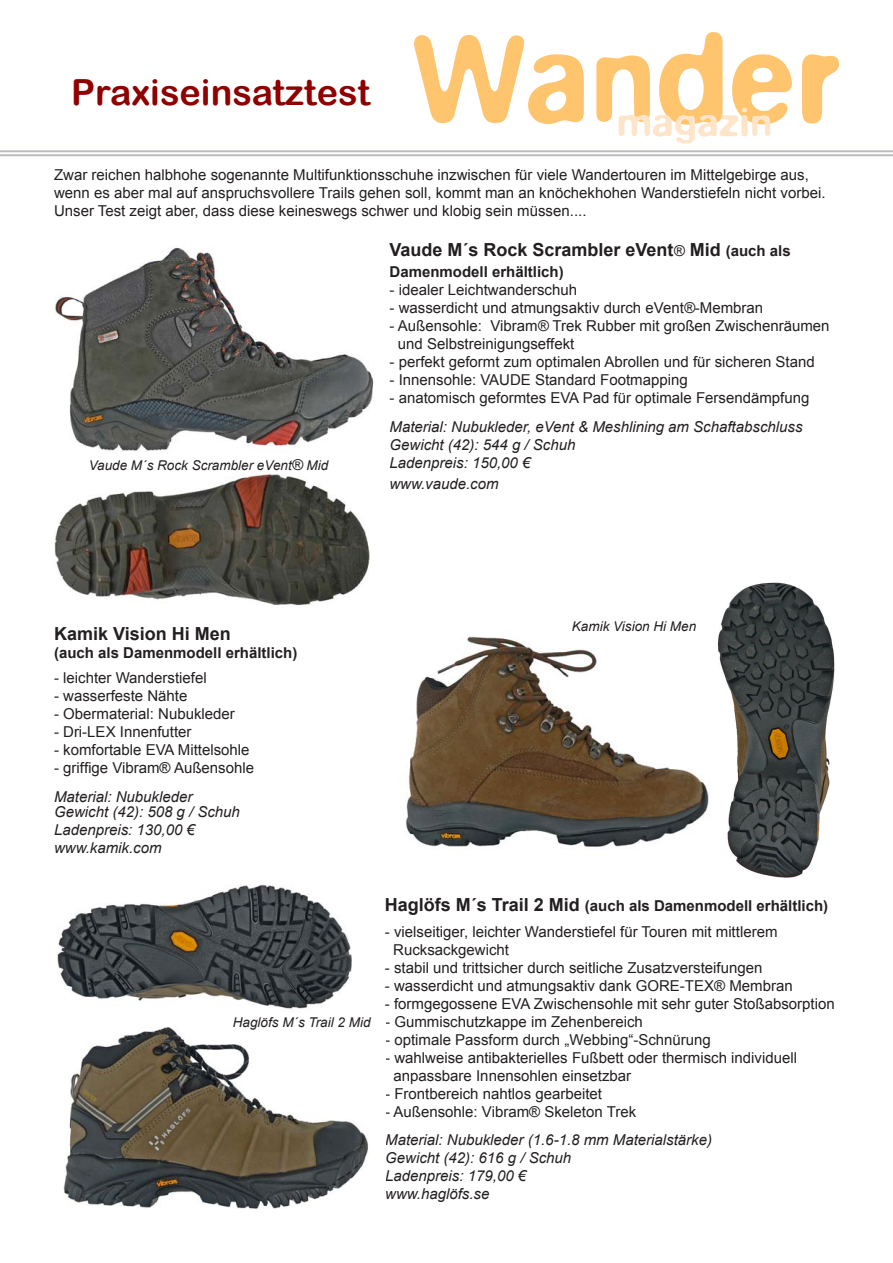
<style>
.page{position:relative;width:893px;height:1263px;background:#fff}
.page>*{position:absolute;margin:0;border:0;box-sizing:border-box;transform-origin:0 0}
.t1{font:36px "Arial Rounded MT Bold";color:#8f0000}
.t2{font:700 18px "Arial";color:#231f20}
.t3{font:15px/18px "Arial";color:#231f20}
.t4{font:italic 15px "Arial";color:#231f20}
.t5{font:700 15px "Arial";color:#231f20}
.t6{font:italic 13.5px "Arial";color:#231f20}
.s1{font-weight:400;font-style:italic;font-size:15px}
.s2{font-size:15px}
.s3{font-style:italic}
.s4{font-size:18px}
</style>
<div class="page">
<hr style="left:0;top:150px;width:893px;height:2px;background:#bcbdc0">
<hr style="left:0;top:154px;width:893px;height:2px;background:#bcbdc0">
<svg style="left:414px;top:35px;width:170px;height:89px"></svg>
<svg style="left:802px;top:54px;width:37px;height:70px"></svg>
<svg style="left:596px;top:32px;width:196px;height:111px"></svg>
<img style="left:54px;top:247px;width:320px;height:359px">
<img style="left:406px;top:636px;width:303px;height:211px">
<img style="left:718px;top:582px;width:117px;height:296px">
<img style="left:63px;top:1027px;width:305px;height:182px">
<img style="left:57px;top:884px;width:295px;height:125px">
<h1 class="t1" style="left:71px;top:71px;width:301px">Praxiseinsatztest</h1>
<p class="t3" style="left:54px;top:166px;width:773px">Zwar reichen halbhohe sogenannte Multifunktionsschuhe inzwischen für viele Wandertouren im Mittelgebirge aus, wenn es aber mal auf anspruchsvollere Trails gehen soll, kommt man an knöchekhohen Wanderstiefeln nicht vorbei.<br>Unser Test zeigt aber, dass diese keineswegs schwer und klobig sein müssen....</p>
<p class="t2" style="left:389px;top:237px;width:403px">Vaude M´s Rock Scrambler eVent<span class="s1">®</span> Mid <span class="s2">(auch als</span></p>
<p class="t5" style="left:389px;top:262px;width:176px">Damenmodell erhältlich)</p>
<p class="t3" style="left:389px;top:281px;width:189px">- idealer Leichtwanderschuh</p>
<p class="t3" style="left:389px;top:299px;width:375px">- wasserdicht und atmungsaktiv durch eVent<span class="s3">®</span>-Membran</p>
<p class="t3" style="left:389px;top:317px;width:442px">- Außensohle: Vibram<span class="s3">®</span> Trek Rubber mit großen Zwischenräumen</p>
<p class="t3" style="left:398px;top:335px;width:178px">und Selbstreinigungseffekt</p>
<p class="t3" style="left:389px;top:353px;width:427px">- perfekt geformt zum optimalen Abrollen und für sicheren Stand</p>
<p class="t3" style="left:389px;top:371px;width:300px">- Innensohle: VAUDE Standard Footmapping</p>
<p class="t3" style="left:389px;top:389px;width:421px">- anatomisch geformtes EVA Pad für optimale Fersendämpfung</p>
<p class="t4" style="left:389px;top:417px;width:414px">Material: Nubukleder, eVent &amp; Meshlining am Schaftabschluss</p>
<p class="t4" style="left:389px;top:435px;width:187px">Gewicht (42): 544 g / Schuh</p>
<p class="t4" style="left:389px;top:453px;width:142px">Ladenpreis: 150,00 €</p>
<p class="t4" style="left:389px;top:474px;width:111px">www.vaude.com</p>
<p class="t6" style="left:89px;top:457px;width:241px">Vaude M´s Rock Scrambler eVent<span class="s2">®</span> Mid</p>
<p class="t2" style="left:54px;top:622px;width:178px">Kamik Vision Hi Men</p>
<p class="t5" style="left:54px;top:643px;width:245px">(auch als Damenmodell erhältlich)</p>
<p class="t3" style="left:54px;top:669px;width:154px">- leichter Wanderstiefel</p>
<p class="t3" style="left:54px;top:687px;width:135px">- wasserfeste Nähte</p>
<p class="t3" style="left:54px;top:705px;width:182px">- Obermaterial: Nubukleder</p>
<p class="t3" style="left:54px;top:723px;width:139px">- Dri-LEX Innenfutter</p>
<p class="t3" style="left:54px;top:741px;width:197px">- komfortable EVA Mittelsohle</p>
<p class="t3" style="left:54px;top:759px;width:202px">- griffige Vibram® Außensohle</p>
<p class="t4" style="left:54px;top:787px;width:140px">Material: Nubukleder</p>
<p class="t4" style="left:54px;top:802px;width:187px">Gewicht (42): 508 g / Schuh</p>
<p class="t4" style="left:54px;top:820px;width:142px">Ladenpreis: 130,00 €</p>
<p class="t4" style="left:54px;top:838px;width:109px">www.kamik.com</p>
<p class="t6" style="left:572px;top:617px;width:126px">Kamik Vision Hi Men</p>
<p class="t6" style="left:233px;top:1013px;width:139px">Haglöfs M´s Trail 2 Mid</p>
<p class="t5" style="left:385px;top:896px;width:445px"><span class="s4">Haglöfs M´s Trail 2 Mid</span> (auch als Damenmodell erhältlich)</p>
<p class="t3" style="left:385px;top:922px;width:394px">- vielseitiger, leichter Wanderstiefel für Touren mit mittlerem</p>
<p class="t3" style="left:393px;top:940px;width:117px">Rucksackgewicht</p>
<p class="t3" style="left:385px;top:958px;width:379px">- stabil und trittsicher durch seitliche Zusatzversteifungen</p>
<p class="t3" style="left:385px;top:976px;width:409px">- wasserdicht und atmungsaktiv dank GORE-TEX® Membran</p>
<p class="t3" style="left:385px;top:994px;width:451px">- formgegossene EVA Zwischensohle mit sehr guter Stoßabsorption</p>
<p class="t3" style="left:385px;top:1012px;width:259px">- Gummischutzkappe im Zehenbereich</p>
<p class="t3" style="left:385px;top:1030px;width:327px">- optimale Passform durch „Webbing“-Schnürung</p>
<p class="t3" style="left:385px;top:1048px;width:413px">- wahlweise antibakterielles Fußbett oder thermisch individuell</p>
<p class="t3" style="left:394px;top:1066px;width:239px">anpassbare Innensohlen einsetzbar</p>
<p class="t3" style="left:385px;top:1084px;width:218px">- Frontbereich nahtlos gearbeitet</p>
<p class="t3" style="left:385px;top:1102px;width:252px">- Außensohle: Vibram® Skeleton Trek</p>
<p class="t4" style="left:385px;top:1130px;width:328px">Material: Nubukleder (1.6-1.8 mm Materialstärke)</p>
<p class="t4" style="left:385px;top:1148px;width:187px">Gewicht (42): 616 g / Schuh</p>
<p class="t4" style="left:385px;top:1166px;width:142px">Ladenpreis: 179,00 €</p>
<p class="t4" style="left:385px;top:1184px;width:106px">www.haglöfs.se</p>
</div>
